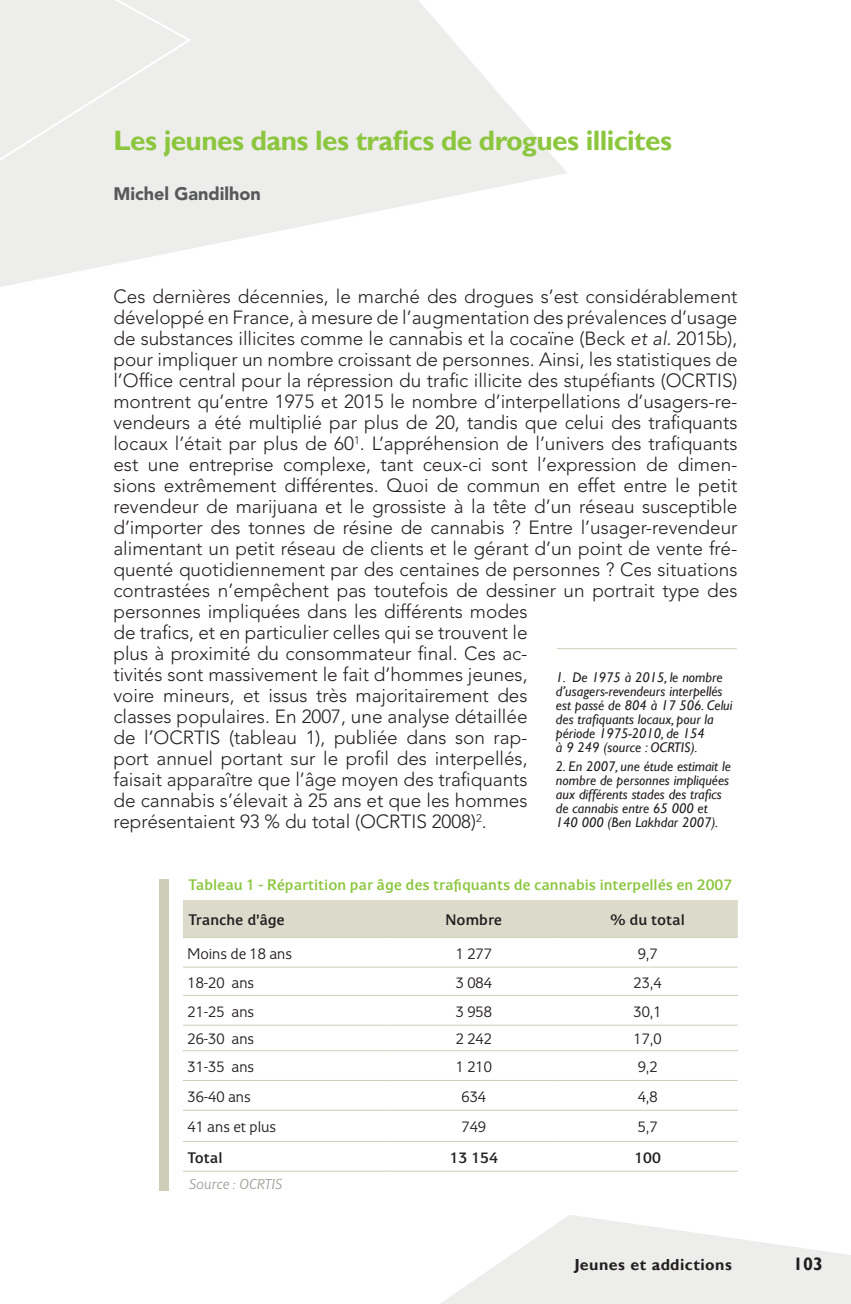
<style>
.page{position:relative;width:851px;height:1304px;background:#fff}
.page>*{position:absolute;margin:0;border:0;box-sizing:border-box;transform-origin:0 0}
.t1{font:700 28px "Gill Sans";letter-spacing:-.02em;color:#8bc63e}
.t2{font:300 19px/21px "Avenir LT Std";color:#231f20}
.t3{font:900 18px "Avenir LT Std";color:#57585a}
.t4{font:700 18px "Gill Sans";color:#231f20}
.t5{font:16px "Eurocrat";color:#231f20}
.t6{font:500 16px "Eurocrat";color:#8bc63e}
.t7{font:500 16px "Eurocrat";color:#231f20}
.t8{font:700 16px "Gill Sans";letter-spacing:.03em;color:#231f20}
.t9{font:italic 15px "Eurocrat";color:#a0a099}
.t10{font:italic 14px/14px "Gill Sans";color:#231f20}
.s1{font-style:italic}
</style>
<div class="page">
<svg style="left:440px;top:1215px;width:410px;height:89px"></svg>
<svg style="left:0;top:0;width:567px;height:287px;fill:#ededeb"></svg>
<div style="left:0;top:0;width:193px;height:182px;background:#ededeb"></div>
<div style="left:183px;top:900px;width:554px;height:37px;background:#dcdaca"></div>
<hr style="left:183px;top:937px;width:207px;height:1px;background:#cecdb7">
<hr style="left:390px;top:937px;width:167px;height:1px;background:#cecdb7">
<hr style="left:557px;top:937px;width:180px;height:1px;background:#cecdb7">
<hr style="left:183px;top:967px;width:207px;height:1px;background:#cecdb7">
<hr style="left:390px;top:967px;width:167px;height:1px;background:#cecdb7">
<hr style="left:557px;top:967px;width:180px;height:1px;background:#cecdb7">
<hr style="left:183px;top:995px;width:207px;height:1px;background:#cecdb7">
<hr style="left:390px;top:995px;width:167px;height:1px;background:#cecdb7">
<hr style="left:557px;top:995px;width:180px;height:1px;background:#cecdb7">
<hr style="left:183px;top:1025px;width:207px;height:1px;background:#cecdb7">
<hr style="left:390px;top:1025px;width:167px;height:1px;background:#cecdb7">
<hr style="left:557px;top:1025px;width:180px;height:1px;background:#cecdb7">
<hr style="left:183px;top:1050px;width:207px;height:1px;background:#cecdb7">
<hr style="left:390px;top:1050px;width:167px;height:1px;background:#cecdb7">
<hr style="left:557px;top:1050px;width:180px;height:1px;background:#cecdb7">
<hr style="left:183px;top:1080px;width:207px;height:1px;background:#cecdb7">
<hr style="left:390px;top:1080px;width:167px;height:1px;background:#cecdb7">
<hr style="left:557px;top:1080px;width:180px;height:1px;background:#cecdb7">
<hr style="left:183px;top:1110px;width:207px;height:1px;background:#cecdb7">
<hr style="left:390px;top:1110px;width:167px;height:1px;background:#cecdb7">
<hr style="left:557px;top:1110px;width:180px;height:1px;background:#cecdb7">
<hr style="left:183px;top:1141px;width:207px;height:1px;background:#cecdb7">
<hr style="left:390px;top:1141px;width:167px;height:1px;background:#cecdb7">
<hr style="left:557px;top:1141px;width:180px;height:1px;background:#cecdb7">
<hr style="left:183px;top:1171px;width:207px;height:1px;background:#cecdb7">
<hr style="left:390px;top:1171px;width:167px;height:1px;background:#cecdb7">
<hr style="left:557px;top:1171px;width:180px;height:1px;background:#cecdb7">
<hr style="left:556px;top:648px;width:180px;height:1px;background:#cecdb7">
<div style="left:159px;top:879px;width:10px;height:312px;background:#cecdb7"></div>
<h1 class="t1" style="left:113px;top:123px;width:560px">Les jeunes dans les trafics de drogues illicites</h1>
<p class="t3" style="left:113px;top:183px;width:149px">Michel Gandilhon</p>
<p class="t2" style="left:113px;top:286px;width:625px">Ces dernières décennies, le marché des drogues s’est considérablement développé en France, à mesure de l’augmentation des prévalences d’usage de substances illicites comme le cannabis et la cocaïne (Beck <span class="s1">et al.</span> 2015b), pour impliquer un nombre croissant de personnes. Ainsi, les statistiques de l’Office central pour la répression du trafic illicite des stupéfiants (OCRTIS) montrent qu’entre 1975 et 2015 le nombre d’interpellations d’usagers-re&shy;vendeurs a été multiplié par plus de 20, tandis que celui des trafiquants locaux l’était par plus de 60<sup>1</sup>. L’appréhension de l’univers des trafiquants est une entreprise complexe, tant ceux-ci sont l’expression de dimen&shy;sions extrêmement différentes. Quoi de commun en effet entre le petit revendeur de marijuana et le grossiste à la tête d’un réseau susceptible d’importer des tonnes de résine de cannabis ? Entre l’usager-revendeur alimentant un petit réseau de clients et le gérant d’un point de vente fré&shy;quenté quotidiennement par des centaines de personnes ? Ces situations contrastées n’empêchent pas toutefois de dessiner un portrait type des personnes impliquées dans les différents modes<br>de trafics, et en particulier celles qui se trouvent le<br>plus à proximité du consommateur final. Ces ac-<br>tivités sont massivement le fait d’hommes jeunes,<br>voire mineurs, et issus très majoritairement des<br>classes populaires. En 2007, une analyse détaillée<br>de l’OCRTIS (tableau 1), publiée dans son rap-<br>port annuel portant sur le profil des interpellés,<br>faisait apparaître que l’âge moyen des trafiquants<br>de cannabis s’élevait à 25 ans et que les hommes<br>représentaient 93 % du total (OCRTIS 2008)<sup>2</sup>.</p>
<p class="t10" style="left:556px;top:670px;width:178px">1. De 1975 à 2015, le nombre d’usagers-revendeurs interpellés est passé de 804 à 17 506. Celui des trafiquants locaux, pour la période 1975-2010, de 154<br>à 9 249 (source : OCRTIS).</p>
<p class="t10" style="left:556px;top:760px;width:176px">2. En 2007, une étude estimait le nombre de personnes impliquées aux différents stades des trafics de cannabis entre 65 000 et<br>140 000 (Ben Lakhdar 2007).</p>
<p class="t6" style="left:189px;top:876px;width:545px">Tableau 1 - Répartition par âge des trafiquants de cannabis interpellés en 2007</p>
<p class="t7" style="left:189px;top:911px;width:98px">Tranche d’âge</p>
<p class="t7" style="left:445px;top:911px;width:58px">Nombre</p>
<p class="t7" style="left:610px;top:911px;width:76px">% du total</p>
<p class="t5" style="left:187px;top:944px;width:106px">Moins de 18 ans</p>
<p class="t5" style="left:455px;top:944px;width:38px">1 277</p>
<p class="t5" style="left:637px;top:944px;width:21px">9,7</p>
<p class="t5" style="left:187px;top:973px;width:68px">18-20 ans</p>
<p class="t5" style="left:455px;top:973px;width:38px">3 084</p>
<p class="t5" style="left:633px;top:973px;width:29px">23,4</p>
<p class="t5" style="left:187px;top:1002px;width:68px">21-25 ans</p>
<p class="t5" style="left:455px;top:1002px;width:38px">3 958</p>
<p class="t5" style="left:633px;top:1002px;width:29px">30,1</p>
<p class="t5" style="left:187px;top:1030px;width:68px">26-30 ans</p>
<p class="t5" style="left:455px;top:1030px;width:38px">2 242</p>
<p class="t5" style="left:633px;top:1030px;width:29px">17,0</p>
<p class="t5" style="left:187px;top:1057px;width:68px">31-35 ans</p>
<p class="t5" style="left:455px;top:1057px;width:38px">1 210</p>
<p class="t5" style="left:637px;top:1057px;width:21px">9,2</p>
<p class="t5" style="left:187px;top:1087px;width:65px">36-40 ans</p>
<p class="t5" style="left:461px;top:1087px;width:26px">634</p>
<p class="t5" style="left:637px;top:1087px;width:21px">4,8</p>
<p class="t5" style="left:187px;top:1118px;width:90px">41 ans et plus</p>
<p class="t5" style="left:461px;top:1118px;width:26px">749</p>
<p class="t5" style="left:637px;top:1118px;width:21px">5,7</p>
<p class="t7" style="left:187px;top:1148px;width:36px">Total</p>
<p class="t7" style="left:449px;top:1148px;width:50px">13 154</p>
<p class="t7" style="left:634px;top:1148px;width:28px">100</p>
<p class="t9" style="left:189px;top:1175px;width:95px">Source : OCRTIS</p>
<p class="t8" style="left:574px;top:1255px;width:159px">Jeunes et addictions</p>
<p class="t4" style="left:793px;top:1253px;width:31px">103</p>
</div>
